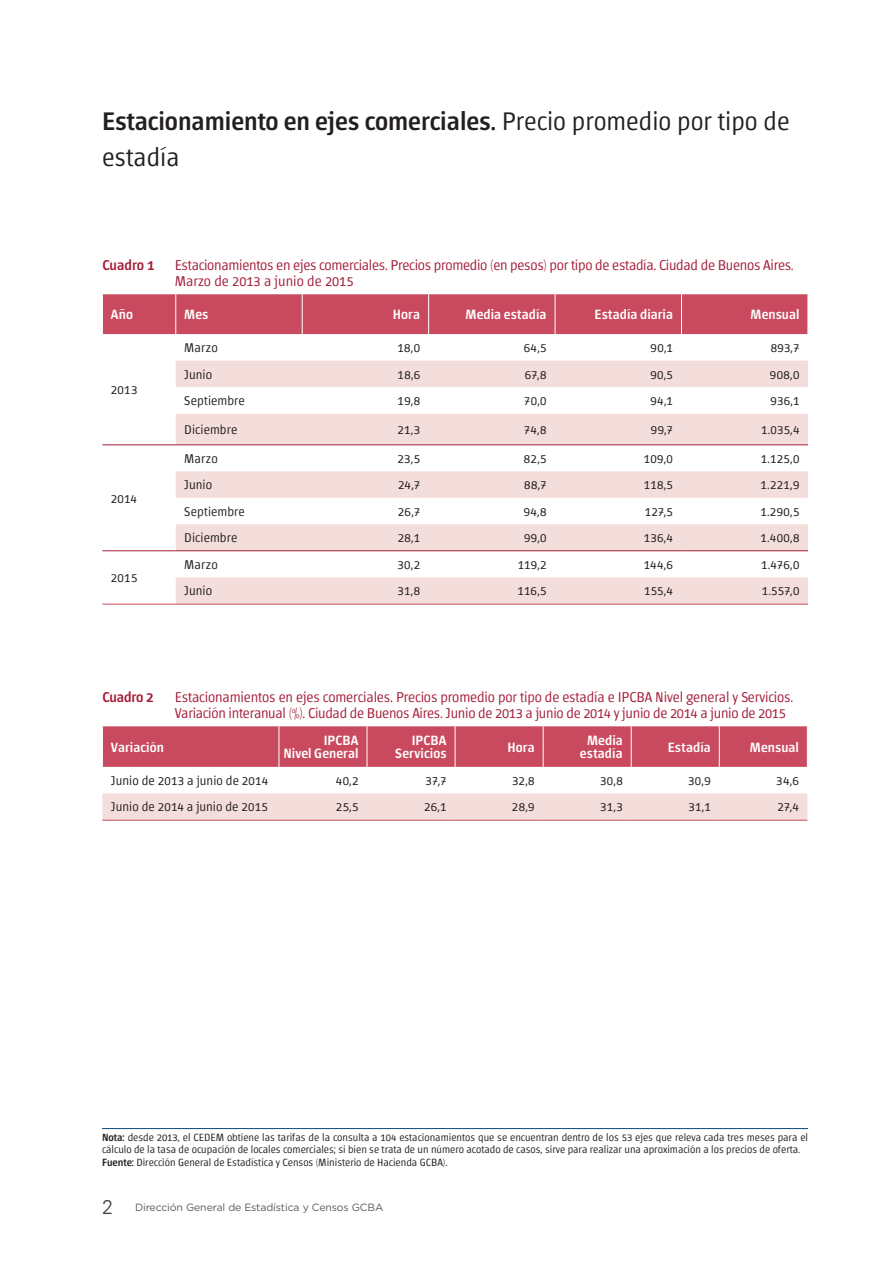
<style>
.page{position:relative;width:893px;height:1263px;background:#fff}
.page>*{position:absolute;margin:0;border:0;box-sizing:border-box;transform-origin:0 0}
.titulos_de_graficos{font:500 25.5px/36px "Chaco";color:#231f20}
.Titulos{font:300 14.25px/15.8px "Chaco";letter-spacing:-.02em;color:#a41e39}
.Titulos-2{font:500 14.25px "Chaco";letter-spacing:-.005em;color:#a41e39}
.Cabezal{font:500 13.5px "Chaco";letter-spacing:.005em;color:#fff}
.Datos{font:300 12.75px "Chaco";letter-spacing:.015em;color:#231f20}
.Fuente{font:300 10.5px/12px "Chaco";color:#231f20}
.t1{font:10.5px "Gotham";letter-spacing:-.01em;color:#5a5a5d}
.s1{font-weight:300}
.s2{font-weight:500}
.s3{font-family:"Zurich BT";font-weight:300;font-size:19.5px;color:#3e3e3f}
</style>
<div class="page">
<div style="left:103px;top:294px;width:704px;height:40px;background:#c94a5f"></div>
<svg style="left:176px;top:361px;width:632px;height:243px;fill:#f4dedc"></svg>
<hr style="left:102px;top:604px;width:74px;height:1px;background:#c94a5f">
<hr style="left:176px;top:604px;width:126px;height:1px;background:#c94a5f">
<hr style="left:302px;top:604px;width:127px;height:1px;background:#c94a5f">
<hr style="left:429px;top:604px;width:126px;height:1px;background:#c94a5f">
<hr style="left:555px;top:604px;width:126px;height:1px;background:#c94a5f">
<hr style="left:681px;top:604px;width:127px;height:1px;background:#c94a5f">
<hr style="left:175px;top:294px;width:1px;height:40px;background:#fff">
<hr style="left:302px;top:294px;width:1px;height:40px;background:#fff">
<hr style="left:428px;top:294px;width:1px;height:40px;background:#fff">
<hr style="left:555px;top:294px;width:1px;height:40px;background:#fff">
<hr style="left:681px;top:294px;width:1px;height:40px;background:#fff">
<hr style="left:102px;top:445px;width:74px;height:1px;background:#a41e39">
<hr style="left:176px;top:445px;width:126px;height:1px;background:#a41e39">
<hr style="left:302px;top:445px;width:127px;height:1px;background:#a41e39">
<hr style="left:429px;top:445px;width:126px;height:1px;background:#a41e39">
<hr style="left:555px;top:445px;width:126px;height:1px;background:#a41e39">
<hr style="left:681px;top:445px;width:127px;height:1px;background:#a41e39">
<hr style="left:102px;top:550px;width:74px;height:1px;background:#a41e39">
<hr style="left:176px;top:550px;width:126px;height:1px;background:#a41e39">
<hr style="left:302px;top:550px;width:127px;height:1px;background:#a41e39">
<hr style="left:429px;top:550px;width:126px;height:1px;background:#a41e39">
<hr style="left:555px;top:550px;width:126px;height:1px;background:#a41e39">
<hr style="left:681px;top:550px;width:127px;height:1px;background:#a41e39">
<div style="left:103px;top:726px;width:704px;height:41px;background:#c94a5f"></div>
<svg style="left:102px;top:793px;width:705px;height:27px;background:#f3dcdb"></svg>
<hr style="left:102px;top:820px;width:177px;height:1px;background:#c94a5f">
<hr style="left:279px;top:820px;width:88px;height:1px;background:#c94a5f">
<hr style="left:367px;top:820px;width:88px;height:1px;background:#c94a5f">
<hr style="left:455px;top:820px;width:88px;height:1px;background:#c94a5f">
<hr style="left:543px;top:820px;width:88px;height:1px;background:#c94a5f">
<hr style="left:631px;top:820px;width:88px;height:1px;background:#c94a5f">
<hr style="left:719px;top:820px;width:88px;height:1px;background:#c94a5f">
<hr style="left:279px;top:726px;width:1px;height:41px;background:#fff">
<hr style="left:367px;top:726px;width:1px;height:41px;background:#fff">
<hr style="left:455px;top:726px;width:1px;height:41px;background:#fff">
<hr style="left:543px;top:726px;width:1px;height:41px;background:#fff">
<hr style="left:631px;top:726px;width:1px;height:41px;background:#fff">
<hr style="left:719px;top:726px;width:1px;height:41px;background:#fff">
<hr style="left:102px;top:1128px;width:706px;height:1px;background:#0c4b83">
<p class="titulos_de_graficos" style="left:102px;top:104px;width:689px">Estacionamiento en ejes comerciales. <span class="s1">Precio promedio por tipo de estadía</span></p>
<p class="Titulos-2" style="left:102px;top:259px;width:54px">Cuadro 1</p>
<p class="Titulos" style="left:175px;top:258px;width:621px">Estacionamientos en ejes comerciales. Precios promedio (en pesos) por tipo de estadía. Ciudad de Buenos Aires.<br>Marzo de 2013 a junio de 2015</p>
<p class="Cabezal" style="left:111px;top:308px;width:24px">Año</p>
<p class="Cabezal" style="left:184px;top:308px;width:26px">Mes</p>
<p class="Cabezal" style="left:393px;top:308px;width:29px">Hora</p>
<p class="Cabezal" style="left:465px;top:308px;width:83px">Media estadía</p>
<p class="Cabezal" style="left:594px;top:308px;width:80px">Estadía diaria</p>
<p class="Cabezal" style="left:750px;top:308px;width:50px">Mensual</p>
<p class="Datos" style="left:111px;top:384px;width:28px">2013</p>
<p class="Datos" style="left:111px;top:492px;width:28px">2014</p>
<p class="Datos" style="left:111px;top:572px;width:28px">2015</p>
<p class="Datos" style="left:184px;top:342px;width:35px">Marzo</p>
<p class="Datos" style="left:398px;top:342px;width:24px">18,0</p>
<p class="Datos" style="left:524px;top:342px;width:24px">64,5</p>
<p class="Datos" style="left:651px;top:342px;width:24px">90,1</p>
<p class="Datos" style="left:771px;top:342px;width:30px">893,7</p>
<p class="Datos" style="left:184px;top:368px;width:29px">Junio</p>
<p class="Datos" style="left:398px;top:368px;width:24px">18,6</p>
<p class="Datos" style="left:525px;top:368px;width:23px">67,8</p>
<p class="Datos" style="left:650px;top:368px;width:24px">90,5</p>
<p class="Datos" style="left:770px;top:368px;width:31px">908,0</p>
<p class="Datos" style="left:184px;top:395px;width:62px">Septiembre</p>
<p class="Datos" style="left:398px;top:395px;width:24px">19,8</p>
<p class="Datos" style="left:524px;top:395px;width:24px">70,0</p>
<p class="Datos" style="left:650px;top:395px;width:24px">94,1</p>
<p class="Datos" style="left:771px;top:395px;width:30px">936,1</p>
<p class="Datos" style="left:184px;top:424px;width:55px">Diciembre</p>
<p class="Datos" style="left:398px;top:424px;width:24px">21,3</p>
<p class="Datos" style="left:524px;top:424px;width:24px">74,8</p>
<p class="Datos" style="left:651px;top:424px;width:24px">99,7</p>
<p class="Datos" style="left:761px;top:424px;width:40px">1.035,4</p>
<p class="Datos" style="left:184px;top:453px;width:35px">Marzo</p>
<p class="Datos" style="left:397px;top:453px;width:24px">23,5</p>
<p class="Datos" style="left:524px;top:453px;width:24px">82,5</p>
<p class="Datos" style="left:644px;top:453px;width:31px">109,0</p>
<p class="Datos" style="left:761px;top:453px;width:40px">1.125,0</p>
<p class="Datos" style="left:184px;top:479px;width:29px">Junio</p>
<p class="Datos" style="left:398px;top:479px;width:23px">24,7</p>
<p class="Datos" style="left:524px;top:479px;width:24px">88,7</p>
<p class="Datos" style="left:644px;top:479px;width:31px">118,5</p>
<p class="Datos" style="left:761px;top:479px;width:40px">1.221,9</p>
<p class="Datos" style="left:184px;top:506px;width:62px">Septiembre</p>
<p class="Datos" style="left:398px;top:506px;width:24px">26,7</p>
<p class="Datos" style="left:524px;top:506px;width:24px">94,8</p>
<p class="Datos" style="left:645px;top:506px;width:30px">127,5</p>
<p class="Datos" style="left:760px;top:506px;width:40px">1.290,5</p>
<p class="Datos" style="left:184px;top:532px;width:55px">Diciembre</p>
<p class="Datos" style="left:398px;top:532px;width:24px">28,1</p>
<p class="Datos" style="left:524px;top:532px;width:24px">99,0</p>
<p class="Datos" style="left:644px;top:532px;width:31px">136,4</p>
<p class="Datos" style="left:760px;top:532px;width:41px">1.400,8</p>
<p class="Datos" style="left:184px;top:559px;width:35px">Marzo</p>
<p class="Datos" style="left:398px;top:559px;width:24px">30,2</p>
<p class="Datos" style="left:518px;top:559px;width:30px">119,2</p>
<p class="Datos" style="left:644px;top:559px;width:31px">144,6</p>
<p class="Datos" style="left:761px;top:559px;width:40px">1.476,0</p>
<p class="Datos" style="left:184px;top:585px;width:29px">Junio</p>
<p class="Datos" style="left:398px;top:585px;width:24px">31,8</p>
<p class="Datos" style="left:518px;top:585px;width:30px">116,5</p>
<p class="Datos" style="left:644px;top:585px;width:30px">155,4</p>
<p class="Datos" style="left:762px;top:585px;width:39px">1.557,0</p>
<p class="Titulos-2" style="left:102px;top:691px;width:53px">Cuadro 2</p>
<p class="Titulos" style="left:175px;top:690px;width:620px">Estacionamientos en ejes comerciales. Precios promedio por tipo de estadía e IPCBA Nivel general y Servicios.<br>Variación interanual (%). Ciudad de Buenos Aires. Junio de 2013 a junio de 2014 y junio de 2014 a junio de 2015</p>
<p class="Cabezal" style="left:111px;top:741px;width:54px">Variación</p>
<p class="Cabezal" style="left:587px;top:734px;width:37px">Media</p>
<p class="Cabezal" style="left:580px;top:748px;width:44px">estadía</p>
<p class="Cabezal" style="left:324px;top:734px;width:36px">IPCBA</p>
<p class="Cabezal" style="left:283px;top:748px;width:77px">Nivel General</p>
<p class="Cabezal" style="left:412px;top:734px;width:36px">IPCBA</p>
<p class="Cabezal" style="left:395px;top:748px;width:53px">Servicios</p>
<p class="Cabezal" style="left:668px;top:741px;width:44px">Estadía</p>
<p class="Cabezal" style="left:750px;top:741px;width:50px">Mensual</p>
<p class="Cabezal" style="left:507px;top:741px;width:29px">Hora</p>
<p class="Datos" style="left:111px;top:775px;width:159px">Junio de 2013 a junio de 2014</p>
<p class="Datos" style="left:336px;top:775px;width:24px">40,2</p>
<p class="Datos" style="left:425px;top:775px;width:23px">37,7</p>
<p class="Datos" style="left:512px;top:775px;width:24px">32,8</p>
<p class="Datos" style="left:600px;top:775px;width:24px">30,8</p>
<p class="Datos" style="left:688px;top:775px;width:24px">30,9</p>
<p class="Datos" style="left:776px;top:775px;width:24px">34,6</p>
<p class="Datos" style="left:111px;top:801px;width:159px">Junio de 2014 a junio de 2015</p>
<p class="Datos" style="left:336px;top:801px;width:24px">25,5</p>
<p class="Datos" style="left:424px;top:801px;width:24px">26,1</p>
<p class="Datos" style="left:512px;top:801px;width:24px">28,9</p>
<p class="Datos" style="left:600px;top:801px;width:24px">31,3</p>
<p class="Datos" style="left:688px;top:801px;width:24px">31,1</p>
<p class="Datos" style="left:777px;top:801px;width:23px">27,4</p>
<p class="Fuente" style="left:102px;top:1132px;width:707px"><span class="s2">Nota:</span> desde 2013, el CEDEM obtiene las tarifas de la consulta a 104 estacionamientos que se encuentran dentro de los 53 ejes que releva cada tres meses para el cálculo de la tasa de ocupación de locales comerciales; si bien se trata de un número acotado de casos, sirve para realizar una aproximación a los precios de oferta.</p>
<p class="Fuente" style="left:102px;top:1157px;width:347px"><span class="s2">Fuente:</span> Dirección General de Estadística y Censos (Ministerio de Hacienda GCBA).</p>
<p class="t1" style="left:102px;top:1200px;width:283px"><span class="s3">2</span> Dirección General de Estadística y Censos GCBA</p>
</div>
